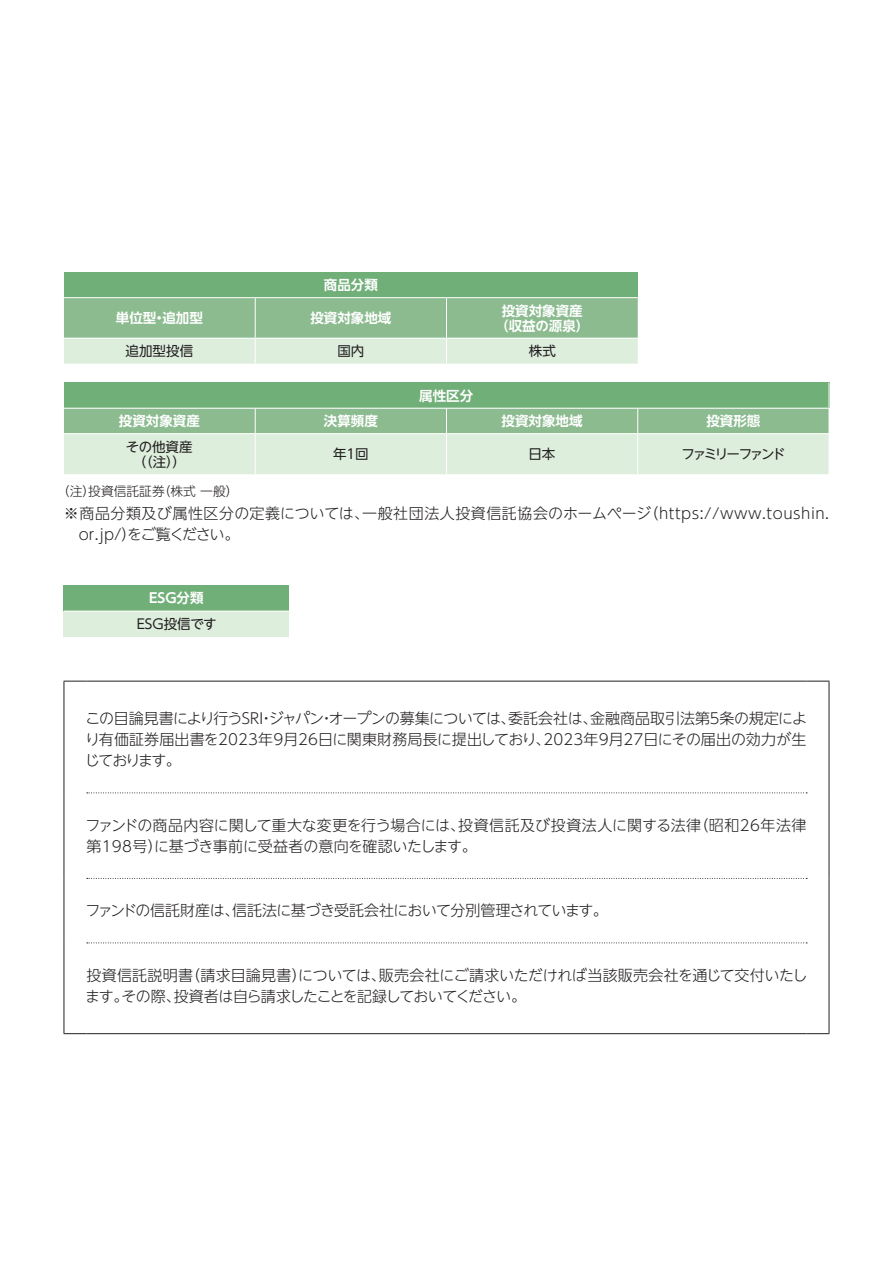
<style>
.page{position:relative;width:893px;height:1263px;background:#fff}
.page>*{position:absolute;margin:0;border:0;box-sizing:border-box;transform-origin:0 0}
.t1{font:300 15px/21px "UD Shin Go NT Pro";letter-spacing:-.005em;color:#231f20;text-align:justify}
.t2{font:300 15px/21px "UD Shin Go NT Pro";letter-spacing:-.025em;color:#231f20}
.t3{font:300 15px/21px "UD Shin Go NT Pro";letter-spacing:.035em;color:#231f20}
.t4{font:300 15px "UD Shin Go NT Pro";letter-spacing:-.04em;color:#231f20}
.t5{font:700 13.5px/15px "UD Shin Go NT Pro De";color:#fff;text-align:center}
.t6{font:13.5px/15px "UD Shin Go NT Pro";letter-spacing:-.015em;color:#231f20;text-align:center}
.t7{font:13.5px "UD Shin Go NT Pro";letter-spacing:-.175em;color:#231f20}
.t8{font:300 12.75px "UD Shin Go NT Pro";color:#231f20}
</style>
<div class="page">
<div style="left:64px;top:272px;width:574px;height:26px;background:#71af79"></div>
<hr style="left:64px;top:297px;width:191px;height:1px;background:#fff">
<hr style="left:255px;top:297px;width:191px;height:1px;background:#fff">
<hr style="left:446px;top:297px;width:192px;height:1px;background:#fff">
<svg style="left:64px;top:298px;width:574px;height:66px;background:#add0af"></svg>
<svg style="left:64px;top:383px;width:766px;height:91px;background:#a9cfad"></svg>
<hr style="left:64px;top:433px;width:191px;height:1px;background:#fff">
<hr style="left:255px;top:433px;width:191px;height:1px;background:#fff">
<hr style="left:255px;top:434px;width:1px;height:40px;background:#fff">
<hr style="left:446px;top:433px;width:192px;height:1px;background:#fff">
<hr style="left:446px;top:434px;width:1px;height:40px;background:#fff">
<hr style="left:638px;top:433px;width:191px;height:1px;background:#fff">
<hr style="left:637px;top:434px;width:1px;height:40px;background:#fff">
<hr style="left:829px;top:434px;width:1px;height:40px;background:#fff">
<svg style="left:87px;top:792px;width:720px;height:1px"></svg>
<svg style="left:87px;top:878px;width:720px;height:1px"></svg>
<svg style="left:87px;top:942px;width:720px;height:1px"></svg>
<svg style="left:65px;top:681px;width:21px;height:1px"></svg>
<hr style="left:64px;top:681px;width:1px;height:112px;background:#231f20">
<hr style="left:86px;top:681px;width:720px;height:1px;background:#231f20">
<svg style="left:806px;top:681px;width:23px;height:1px"></svg>
<hr style="left:829px;top:681px;width:1px;height:112px;background:#231f20">
<hr style="left:64px;top:793px;width:1px;height:85px;background:#231f20">
<hr style="left:829px;top:793px;width:1px;height:85px;background:#231f20">
<hr style="left:64px;top:878px;width:1px;height:65px;background:#231f20">
<hr style="left:829px;top:878px;width:1px;height:65px;background:#231f20">
<hr style="left:64px;top:943px;width:1px;height:90px;background:#231f20">
<hr style="left:829px;top:943px;width:1px;height:90px;background:#231f20">
<svg style="left:64px;top:1033px;width:22px;height:1px"></svg>
<hr style="left:86px;top:1033px;width:720px;height:1px;background:#231f20">
<svg style="left:806px;top:1033px;width:23px;height:1px"></svg>
<div style="left:64px;top:586px;width:225px;height:25px;background:#71af79"></div>
<div style="left:64px;top:611px;width:225px;height:26px;background:#ded"></div>
<hr style="left:64px;top:611px;width:225px;height:1px;background:#fff">
<p class="t5" style="left:324px;top:277px;width:55px">商品分類</p>
<p class="t5" style="left:116px;top:310px;width:88px">単位型・追加型</p>
<p class="t5" style="left:310px;top:310px;width:82px">投資対象地域</p>
<p class="t5" style="left:495px;top:302px;width:96px">投資対象資産（収益の源泉）</p>
<p class="t6" style="left:126px;top:343px;width:69px">追加型投信</p>
<p class="t6" style="left:337px;top:343px;width:28px">国内</p>
<p class="t6" style="left:529px;top:343px;width:28px">株式</p>
<p class="t5" style="left:419px;top:388px;width:55px">属性区分</p>
<p class="t5" style="left:119px;top:413px;width:82px">投資対象資産</p>
<p class="t5" style="left:324px;top:413px;width:55px">決算頻度</p>
<p class="t5" style="left:502px;top:413px;width:82px">投資対象地域</p>
<p class="t5" style="left:706px;top:413px;width:55px">投資形態</p>
<p class="t6" style="left:126px;top:438px;width:68px">その他資産（（注））</p>
<p class="t6" style="left:333px;top:446px;width:37px">年１回</p>
<p class="t6" style="left:529px;top:446px;width:28px">日本</p>
<p class="t7" style="left:682px;top:443px;width:106px">ファミリーファンド</p>
<p class="t8" style="left:57px;top:480px;width:183px">（注）投資信託証券（株式 一般）</p>
<p class="t3" style="left:79px;top:502px;width:752px;text-indent:-15px">※商品分類及び属性区分の定義については、一般社団法人投資信託協会のホームページ（https://www.toushin. or.jp/）をご覧ください。</p>
<p class="t5" style="left:149px;top:590px;width:56px">ESG分類</p>
<p class="t6" style="left:137px;top:616px;width:82px">ESG投信です</p>
<p class="t1" style="left:85px;top:708px;width:724px">この目論見書により行うＳＲＩ・ジャパン・オープンの募集については、委託会社は、金融商品取引法第５条の規定により有価証券届出書を2023年9月26日に関東財務局長に提出しており、2023年9月27日にその届出の効力が生じております。</p>
<p class="t1" style="left:85px;top:814px;width:722px">ファンドの商品内容に関して重大な変更を行う場合には、投資信託及び投資法人に関する法律（昭和26年法律第198号）に基づき事前に受益者の意向を確認いたします。</p>
<p class="t4" style="left:85px;top:898px;width:524px">ファンドの信託財産は、信託法に基づき受託会社において分別管理されています。</p>
<p class="t2" style="left:85px;top:964px;width:724px">投資信託説明書（請求目論見書）については、販売会社にご請求いただければ当該販売会社を通じて交付いたします。その際、投資者は自ら請求したことを記録しておいてください。</p>
</div>
